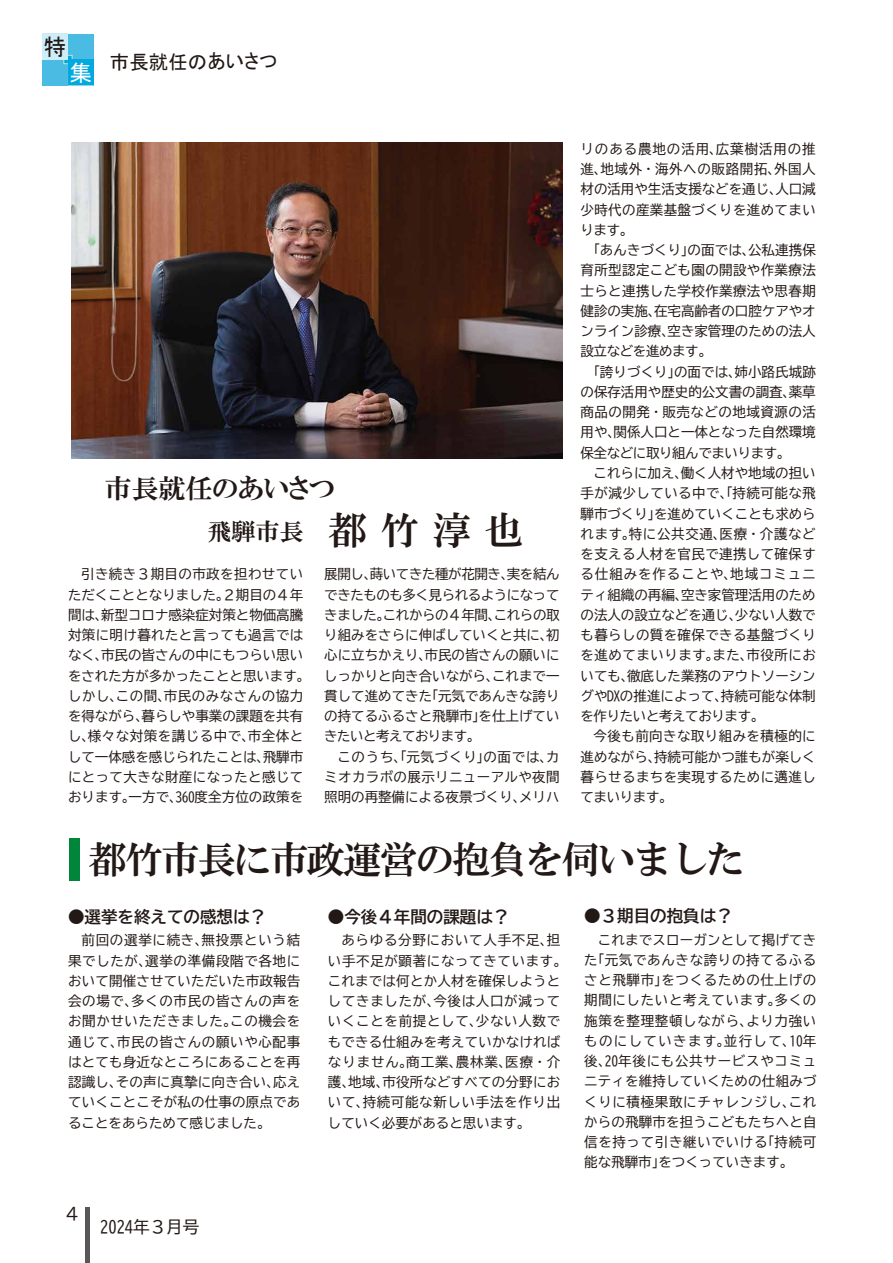
<style>
.page{position:relative;width:893px;height:1263px;background:#fff}
.page>*{position:absolute;margin:0;border:0;box-sizing:border-box;transform-origin:0 0}
.t1{font:38.25px "HGS Mincho E";letter-spacing:-.05em;color:#221815}
.t2{font:27px "HGP Mincho E";color:#221815}
.t3{font:24px "HGP Mincho E";color:#221815}
.t4{font:22.8px "MS P Gothic";color:#221815}
.t5{font:22.8px "MS P Gothic";color:#fff}
.t6{font:19.5px "MS P Gothic";letter-spacing:-.005em;color:#221815}
.t7{font:16.5px "BIZ UD Gothic Bold";color:#221815}
.t8{font:16.5px "BIZ UD Gothic";color:#221815}
.t9{font:13.5px/20.2px "BIZ UD Gothic";letter-spacing:.005em;color:#221815}
.t10{font:13.5px/20.2px "BIZ UD Gothic";letter-spacing:.045em;color:#221815}
.s1{font-size:39px}
</style>
<div class="page">
<img style="left:71px;top:142px;width:491px;height:317px">
<div style="left:70px;top:838px;width:10px;height:43px;background:#00863b"></div>
<div style="left:85px;top:1207px;width:5px;height:56px;background:#595757"></div>
<svg style="left:42px;top:34px;width:52px;height:51px;background:#73cce9"></svg>
<div style="left:68px;top:60px;width:25px;height:25px;background:#00a9df"></div>
<h3 class="t4" style="left:44px;top:36px;width:24px">特</h3>
<h3 class="t5" style="left:69px;top:61px;width:24px">集</h3>
<h3 class="t6" style="left:110px;top:52px;width:169px">市長就任のあいさつ</h3>
<h2 class="t2" style="left:105px;top:474px;width:232px">市長就任のあいさつ</h2>
<h3 class="t3" style="left:207px;top:519px;width:317px">飛騨市長 <span class="s1">都 竹 淳 也</span></h3>
<p class="t9" style="left:68px;top:564px;width:243px">　引き続き３期目の市政を担わせていただくこととなりました。２期目の４年間は、新型コロナ感染症対策と物価高騰対策に明け暮れたと言っても過言ではなく、市民の皆さんの中にもつらい思いをされた方が多かったことと思います。しかし、この間、市民のみなさんの協力を得ながら、暮らしや事業の課題を共有し、様々な対策を講じる中で、市全体として一体感を感じられたことは、飛騨市にとって大きな財産になったと感じております。一方で、360度全方位の政策を</p>
<p class="t9" style="left:324px;top:564px;width:237px">展開し、蒔いてきた種が花開き、実を結んできたものも多く見られるようになってきました。これからの４年間、これらの取り組みをさらに伸ばしていくと共に、初心に立ちかえり、市民の皆さんの願いにしっかりと向き合いながら、これまで一貫して進めてきた「元気であんきな誇りの持てるふるさと飛騨市」を仕上げていきたいと考えております。<br>　このうち、「元気づくり」の面では、カミオカラボの展示リニューアルや夜間照明の再整備による夜景づくり、メリハ</p>
<p class="t9" style="left:580px;top:139px;width:237px">リのある農地の活用、広葉樹活用の推進、地域外・海外への販路開拓、外国人材の活用や生活支援などを通じ、人口減少時代の産業基盤づくりを進めてまいります。<br>　「あんきづくり」の面では、公私連携保育所型認定こども園の開設や作業療法士らと連携した学校作業療法や思春期健診の実施、在宅高齢者の口腔ケアやオンライン診療、空き家管理のための法人設立などを進めます。<br>　「誇りづくり」の面では、姉小路氏城跡の保存活用や歴史的公文書の調査、薬草商品の開発・販売などの地域資源の活用や、関係人口と一体となった自然環境保全などに取り組んでまいります。<br>　これらに加え、働く人材や地域の担い手が減少している中で、「持続可能な飛騨市づくり」を進めていくことも求められます。特に公共交通、医療・介護などを支える人材を官民で連携して確保する仕組みを作ることや、地域コミュニティ組織の再編、空き家管理活用のための法人の設立などを通じ、少ない人数でも暮らしの質を確保できる基盤づくりを進めてまいります。また、市役所においても、徹底した業務のアウトソーシングやDXの推進によって、持続可能な体制を作りたいと考えております。<br>　今後も前向きな取り組みを積極的に進めながら、持続可能かつ誰もが楽しく暮らせるまちを実現するために邁進してまいります。</p>
<h1 class="t1" style="left:89px;top:840px;width:657px">都竹市長に市政運営の抱負を伺いました</h1>
<p class="t7" style="left:584px;top:907px;width:150px">●３期目の抱負は？</p>
<p class="t9" style="left:584px;top:929px;width:234px;text-align:justify">　これまでスローガンとして掲げてきた「元気であんきな誇りの持てるふるさと飛騨市」をつくるための仕上げの期間にしたいと考えています。多くの施策を整理整頓しながら、より力強いものにしていきます。並行して、10年後、20年後にも公共サービスやコミュニティを維持していくための仕組みづくりに積極果敢にチャレンジし、これからの飛騨市を担うこどもたちへと自信を持って引き継いでいける「持続可能な飛騨市」をつくっていきます。</p>
<p class="t7" style="left:68px;top:908px;width:199px">●選挙を終えての感想は？</p>
<p class="t9" style="left:68px;top:930px;width:234px;text-align:justify">　前回の選挙に続き、無投票という結果でしたが、選挙の準備段階で各地において開催させていただいた市政報告会の場で、多くの市民の皆さんの声をお聞かせいただきました。この機会を通じて、市民の皆さんの願いや心配事はとても身近なところにあることを再認識し、その声に真摯に向き合い、応えていくことこそが私の仕事の原点であることをあらためて感じました。</p>
<p class="t7" style="left:328px;top:908px;width:183px">●今後４年間の課題は？</p>
<p class="t10" style="left:328px;top:930px;width:241px">　あらゆる分野において人手不足、担い手不足が顕著になってきています。これまでは何とか人材を確保しようとしてきましたが、今後は人口が減っていくことを前提として、少ない人数でもできる仕組みを考えていかなければなりません。商工業、農林業、医療・介護、地域、市役所などすべての分野において、持続可能な新しい手法を作り出していく必要があると思います。</p>
<p class="t8" style="left:64px;top:1205px;width:18px">４</p>
<p class="t8" style="left:100px;top:1219px;width:101px">2024年３月号</p>
</div>
